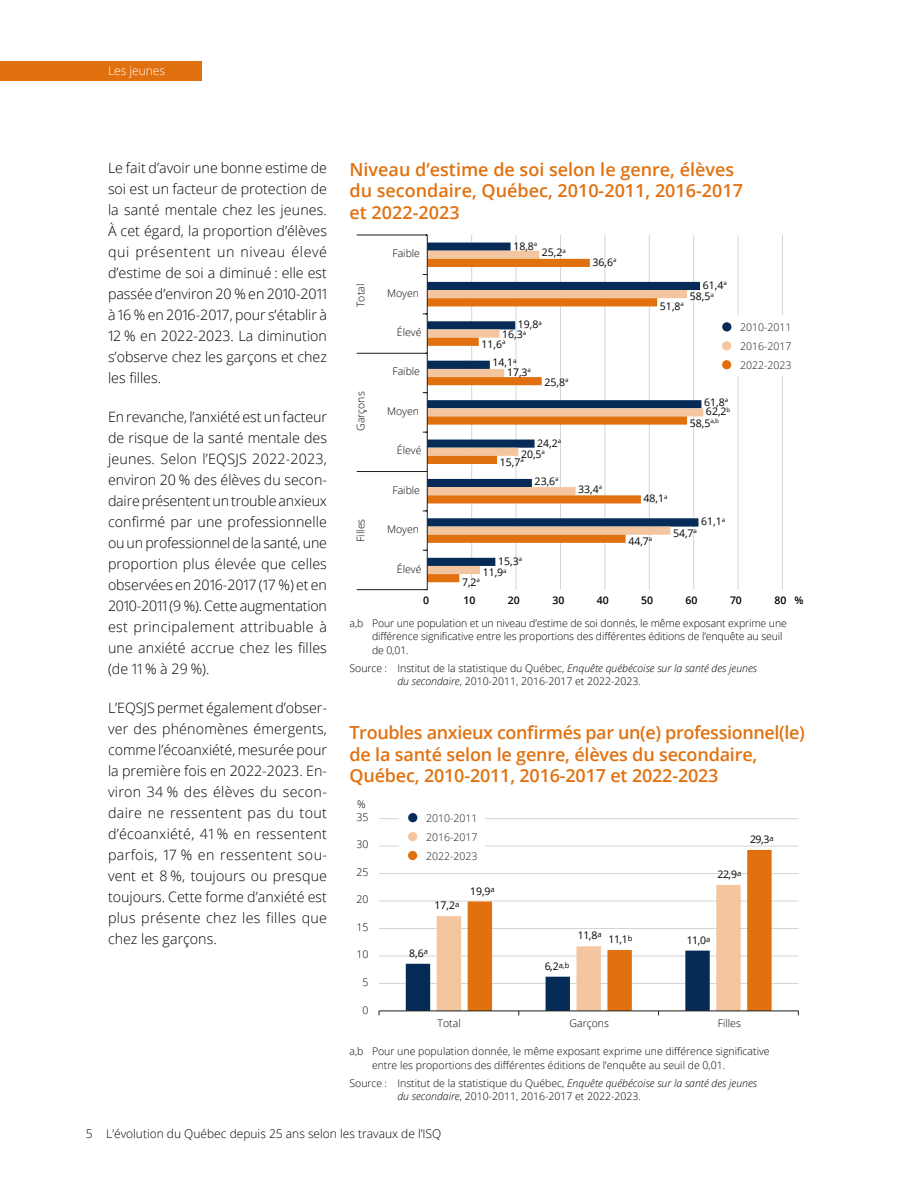
<style>
.page{position:relative;width:918px;height:1188px;background:#fff}
.page>*{position:absolute;margin:0;border:0;box-sizing:border-box;transform-origin:0 0}
.Titre{font:600 18px/21.6px "Open Sans";letter-spacing:-.01em;color:#e1710f}
.Texte_courant_1_col{font:300 14.25px/21px "Open Sans";letter-spacing:.005em;color:#000;text-align:justify}
.t1{font:300 12px "Open Sans";color:#000}
.t2{font:300 12px "Open Sans";color:#fff}
.Notes{font:300 10.5px/13.5px "Open Sans";color:#000}
.Notes_-_générales___sources{font:300 10.5px/13.5px "Open Sans";color:#000}
.t3{font:10.5px "Open Sans";color:#000}
.t4{font:300 10.5px/18.9px "Open Sans";color:#1c1b1a;text-align:justify}
.t5{font:600 10.5px "Open Sans";color:#000}
.s1{font-style:italic}
</style>
<div class="page">
<div style="left:0;top:61px;width:201px;height:20px;background:#e1710f"></div>
<hr style="left:738px;top:235px;width:1px;height:355px;background:#d4d5d5">
<hr style="left:693px;top:235px;width:1px;height:355px;background:#d4d5d5">
<hr style="left:649px;top:235px;width:1px;height:355px;background:#d4d5d5">
<hr style="left:605px;top:235px;width:1px;height:355px;background:#d4d5d5">
<hr style="left:560px;top:235px;width:1px;height:355px;background:#d4d5d5">
<hr style="left:516px;top:235px;width:1px;height:355px;background:#d4d5d5">
<hr style="left:471px;top:235px;width:1px;height:355px;background:#d4d5d5">
<svg style="left:428px;top:243px;width:178px;height:8px"></svg>
<svg style="left:428px;top:251px;width:275px;height:276px"></svg>
<svg style="left:428px;top:259px;width:259px;height:323px"></svg>
<hr style="left:427px;top:235px;width:1px;height:355px;background:#1d1d1b">
<hr style="left:357px;top:589px;width:70px;height:1px;background:#1d1d1b">
<hr style="left:357px;top:471px;width:70px;height:1px;background:#1d1d1b">
<hr style="left:357px;top:353px;width:70px;height:1px;background:#1d1d1b">
<hr style="left:357px;top:235px;width:70px;height:1px;background:#1d1d1b">
<hr style="left:782px;top:235px;width:1px;height:355px;background:#d4d5d5">
<div style="left:713px;top:316px;width:86px;height:60px;background:#fff"></div>
<div style="left:722px;top:322px;width:9px;height:9px;background:#052b56;border-radius:50%"></div>
<div style="left:722px;top:341px;width:9px;height:9px;background:#f3c69f;border-radius:50%"></div>
<div style="left:722px;top:360px;width:9px;height:9px;background:#e1710f;border-radius:50%"></div>
<hr style="left:379px;top:818px;width:419px;height:1px;background:#d4d5d5">
<hr style="left:379px;top:846px;width:419px;height:1px;background:#d4d5d5">
<hr style="left:379px;top:873px;width:419px;height:1px;background:#d4d5d5">
<hr style="left:379px;top:901px;width:419px;height:1px;background:#d4d5d5">
<hr style="left:379px;top:928px;width:419px;height:1px;background:#d4d5d5">
<hr style="left:379px;top:956px;width:419px;height:1px;background:#d4d5d5">
<hr style="left:379px;top:983px;width:419px;height:1px;background:#d4d5d5">
<svg style="left:741px;top:850px;width:31px;height:161px;fill:#e1710f"></svg>
<hr style="left:379px;top:1011px;width:419px;height:1px;background:#1d1d1b">
<svg style="left:406px;top:885px;width:335px;height:130px"></svg>
<div style="left:399px;top:806px;width:86px;height:61px;background:#fff"></div>
<div style="left:408px;top:813px;width:9px;height:9px;background:#052b56;border-radius:50%"></div>
<div style="left:408px;top:832px;width:9px;height:9px;background:#f3c69f;border-radius:50%"></div>
<div style="left:408px;top:851px;width:9px;height:9px;background:#e1710f;border-radius:50%"></div>
<p class="t2" style="left:108px;top:62px;width:59px">Les jeunes</p>
<p class="Texte_courant_1_col" style="left:108px;top:157px;width:221px">Le fait d’avoir une bonne estime de soi est un facteur de protection de la santé mentale chez les jeunes.<br>À cet égard, la proportion d’élèves qui présentent un niveau élevé d’estime de soi a diminué : elle est passée d’environ 20 % en 2010-2011 à 16 % en 2016-2017, pour s’établir à 12 % en 2022-2023. La diminution s’observe chez les garçons et chez les filles.</p>
<p class="Texte_courant_1_col" style="left:108px;top:406px;width:221px">En revanche, l’anxiété est un facteur de risque de la santé mentale des jeunes. Selon l’EQSJS 2022-2023, environ 20 % des élèves du secon&shy;daire présentent un trouble anxieux confirmé par une professionnelle ou un professionnel de la santé, une proportion plus élevée que celles observées en 2016-2017 (17 %) et en 2010-2011 (9 %). Cette augmentation est principalement attribuable à une anxiété accrue chez les filles (de 11 % à 29 %).</p>
<p class="Texte_courant_1_col" style="left:108px;top:697px;width:221px">L’EQSJS permet également d’obser&shy;ver des phénomènes émergents, comme l’écoanxiété, mesurée pour la première fois en 2022-2023. En&shy;viron 34 % des élèves du secon&shy;daire ne ressentent pas du tout d’écoanxiété, 41 % en ressentent parfois, 17 % en ressentent sou&shy;vent et 8 %, toujours ou presque toujours. Cette forme d’anxiété est plus présente chez les filles que chez les garçons.</p>
<p class="Titre" style="left:350px;top:158px;width:395px">Niveau d’estime de soi selon le genre, élèves du secondaire, Québec, 2010-2011, 2016-2017 et 2022-2023</p>
<p class="Notes" style="left:354px;top:307px;width:25px;rotate:-90deg">Total</p>
<p class="Notes" style="left:354px;top:431px;width:41px;rotate:-90deg">Garçons</p>
<p class="Notes" style="left:354px;top:542px;width:25px;rotate:-90deg">Filles</p>
<p class="Notes" style="left:392px;top:246px;width:29px">Faible</p>
<p class="Notes" style="left:387px;top:286px;width:33px">Moyen</p>
<p class="Notes" style="left:397px;top:325px;width:26px">Élevé</p>
<p class="Notes" style="left:392px;top:365px;width:29px">Faible</p>
<p class="Notes" style="left:387px;top:404px;width:33px">Moyen</p>
<p class="Notes" style="left:397px;top:443px;width:26px">Élevé</p>
<p class="Notes" style="left:392px;top:483px;width:29px">Faible</p>
<p class="Notes" style="left:387px;top:522px;width:33px">Moyen</p>
<p class="Notes" style="left:397px;top:562px;width:26px">Élevé</p>
<p class="t3" style="left:513px;top:239px;width:25px">18,8<sup>a</sup></p>
<p class="t3" style="left:542px;top:245px;width:25px">25,2<sup>a</sup></p>
<p class="t3" style="left:593px;top:255px;width:25px">36,6<sup>a</sup></p>
<p class="t3" style="left:518px;top:317px;width:25px">19,8<sup>a</sup></p>
<p class="t3" style="left:502px;top:327px;width:25px">16,3<sup>a</sup></p>
<p class="t3" style="left:507px;top:365px;width:25px">17,3<sup>a</sup></p>
<p class="t3" style="left:482px;top:337px;width:25px">11,6<sup>a</sup></p>
<p class="t3" style="left:493px;top:355px;width:25px">14,1<sup>a</sup></p>
<p class="t3" style="left:544px;top:375px;width:25px">25,8<sup>a</sup></p>
<p class="t3" style="left:537px;top:436px;width:25px">24,2<sup>a</sup></p>
<p class="t3" style="left:535px;top:474px;width:25px">23,6<sup>a</sup></p>
<p class="t3" style="left:521px;top:447px;width:25px">20,5<sup>a</sup></p>
<p class="t3" style="left:500px;top:455px;width:25px">15,7<sup>a</sup></p>
<p class="t3" style="left:578px;top:482px;width:25px">33,4<sup>a</sup></p>
<p class="t3" style="left:498px;top:554px;width:25px">15,3<sup>a</sup></p>
<p class="t3" style="left:483px;top:565px;width:25px">11,9<sup>a</sup></p>
<p class="t3" style="left:462px;top:575px;width:19px">7,2<sup>a</sup></p>
<p class="t3" style="left:703px;top:278px;width:25px">61,4<sup>a</sup></p>
<p class="t3" style="left:690px;top:289px;width:25px">58,5<sup>a</sup></p>
<p class="t3" style="left:660px;top:299px;width:25px">51,8<sup>a</sup></p>
<p class="t4" style="left:740px;top:318px;width:53px">2010-2011<br>2016-2017<br>2022-2023</p>
<p class="t3" style="left:704px;top:395px;width:25px">61,8<sup>a</sup></p>
<p class="t3" style="left:706px;top:404px;width:26px">62,2<sup>b</sup></p>
<p class="t3" style="left:690px;top:416px;width:31px">58,5<sup>a,b</sup></p>
<p class="t3" style="left:644px;top:491px;width:25px">48,1<sup>a</sup></p>
<p class="t3" style="left:628px;top:534px;width:25px">44,7<sup>a</sup></p>
<p class="t3" style="left:701px;top:514px;width:25px">61,1<sup>a</sup></p>
<p class="t3" style="left:673px;top:526px;width:25px">54,7<sup>a</sup></p>
<p class="t5" style="left:423px;top:593px;width:7px">0</p>
<p class="t5" style="left:464px;top:593px;width:13px">10</p>
<p class="t5" style="left:508px;top:593px;width:13px">20</p>
<p class="t5" style="left:552px;top:593px;width:13px">30</p>
<p class="t5" style="left:597px;top:593px;width:13px">40</p>
<p class="t5" style="left:641px;top:593px;width:13px">50</p>
<p class="t5" style="left:686px;top:593px;width:13px">60</p>
<p class="t5" style="left:730px;top:593px;width:13px">70</p>
<p class="t5" style="left:774px;top:593px;width:31px">80 %</p>
<p class="Notes" style="left:372px;top:616px;width:416px;text-indent:-22px">a,b Pour une population et un niveau d’estime de soi donnés, le même exposant exprime une différence significative entre les proportions des différentes éditions de l’enquête au seuil de 0,01.</p>
<p class="Notes_-_générales___sources" style="left:398px;top:661px;width:361px;text-indent:-48px">Source : Institut de la statistique du Québec, <span class="s1">Enquête québécoise sur la santé des jeunes du secondaire</span>, 2010-2011, 2016-2017 et 2022-2023.</p>
<p class="Titre" style="left:350px;top:721px;width:457px">Troubles anxieux confirmés par un(e) professionnel(le) de la santé selon le genre, élèves du secondaire,<br>Québec, 2010-2011, 2016-2017 et 2022-2023</p>
<p class="Notes" style="left:357px;top:797px;width:10px">%</p>
<p class="Notes" style="left:357px;top:810px;width:13px">35</p>
<p class="Notes" style="left:357px;top:838px;width:13px">30</p>
<p class="Notes" style="left:357px;top:865px;width:13px">25</p>
<p class="Notes" style="left:357px;top:892px;width:13px">20</p>
<p class="Notes" style="left:357px;top:920px;width:13px">15</p>
<p class="Notes" style="left:357px;top:947px;width:13px">10</p>
<p class="Notes" style="left:363px;top:975px;width:7px">5</p>
<p class="Notes" style="left:363px;top:1003px;width:7px">0</p>
<p class="t4" style="left:426px;top:809px;width:53px">2010-2011<br>2016-2017<br>2022-2023</p>
<p class="t3" style="left:435px;top:898px;width:26px">17,2<sup>a</sup></p>
<p class="t3" style="left:470px;top:884px;width:26px">19,9<sup>a</sup></p>
<p class="t3" style="left:409px;top:946px;width:20px">8,6<sup>a</sup></p>
<p class="t3" style="left:545px;top:959px;width:26px">6,2<sup>a,b</sup></p>
<p class="t3" style="left:578px;top:928px;width:25px">11,8<sup>a</sup></p>
<p class="t3" style="left:609px;top:932px;width:26px">11,1<sup>b</sup></p>
<p class="t3" style="left:750px;top:832px;width:25px">29,3<sup>a</sup></p>
<p class="t3" style="left:718px;top:867px;width:25px">22,9<sup>a</sup></p>
<p class="t3" style="left:687px;top:933px;width:25px">11,0<sup>a</sup></p>
<p class="Notes" style="left:438px;top:1017px;width:25px">Total</p>
<p class="Notes" style="left:570px;top:1017px;width:41px">Garçons</p>
<p class="Notes" style="left:718px;top:1017px;width:25px">Filles</p>
<p class="Notes" style="left:372px;top:1045px;width:399px;text-indent:-22px">a,b Pour une population donnée, le même exposant exprime une différence significative entre les proportions des différentes éditions de l’enquête au seuil de 0,01.</p>
<p class="Notes_-_générales___sources" style="left:398px;top:1076px;width:361px;text-indent:-48px">Source : Institut de la statistique du Québec, <span class="s1">Enquête québécoise sur la santé des jeunes du secondaire</span>, 2010-2011, 2016-2017 et 2022-2023.</p>
<p class="t1" style="left:86px;top:1125px;width:357px">5 L’évolution du Québec depuis 25 ans selon les travaux de l’ISQ</p>
</div>
